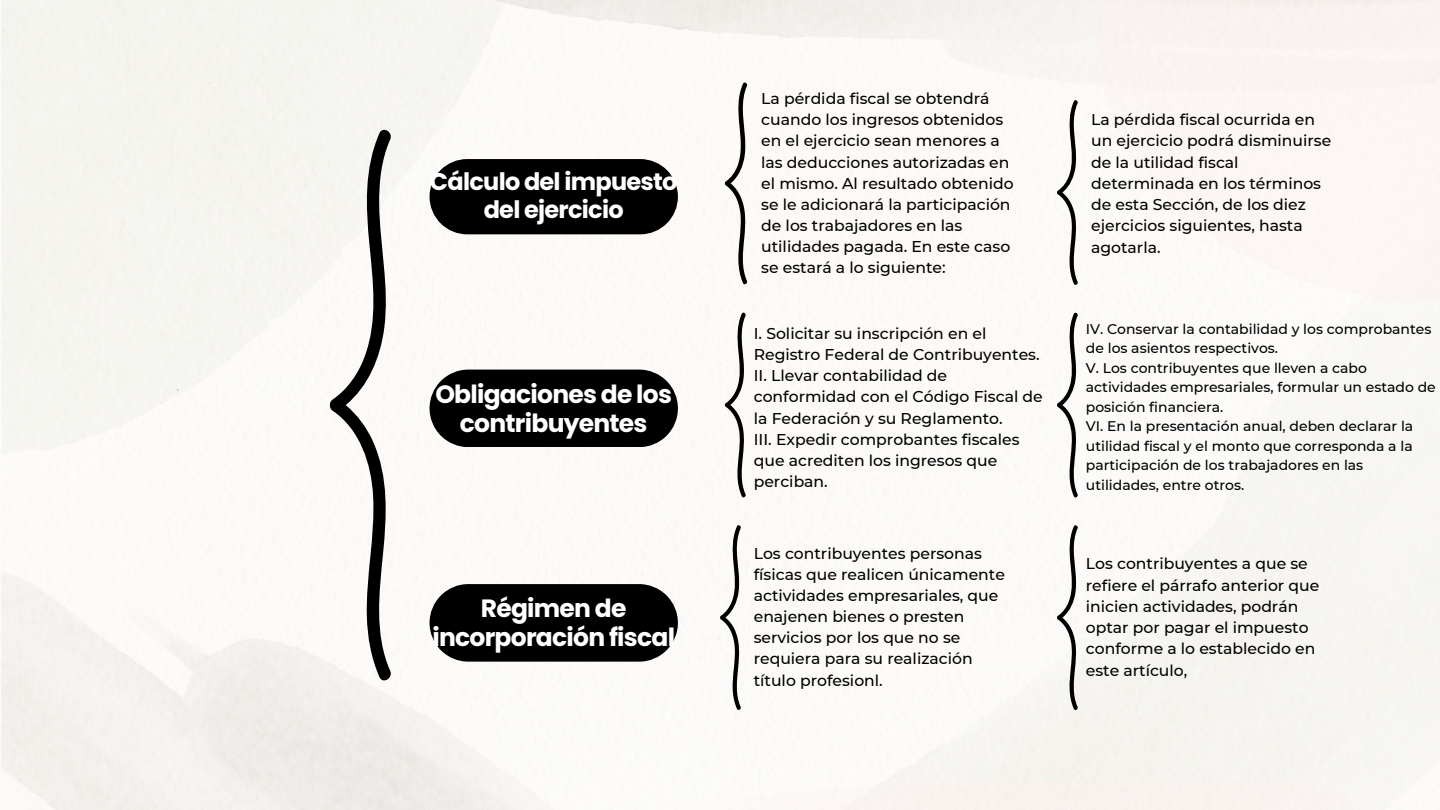
<style>
.page{position:relative;width:1440px;height:810px;background:#fff}
.page>*{position:absolute;margin:0;border:0;box-sizing:border-box;transform-origin:0 0}
.t1{font:700 25px/29.2px "Poppins";letter-spacing:-.03em;color:#fff;text-align:center}
.t2{font:700 24px/28.5px "Poppins";letter-spacing:-.03em;color:#fff;text-align:center}
.t3{font:500 15.6px/21.1px "Montserrat";color:#000}
.t4{font:500 14px/19.5px "Montserrat";color:#000}
</style>
<div class="page">
<svg style="left:430px;top:159px;width:248px;height:75px;background:#10100f"></svg>
<div style="left:430px;top:370px;width:248px;height:77px;background:#000"></div>
<svg style="left:430px;top:584px;width:248px;height:78px;background:#121111"></svg>
<svg style="left:330px;top:126px;width:63px;height:558px"></svg>
<svg style="left:725px;top:81px;width:23px;height:205px"></svg>
<svg style="left:1057px;top:99px;width:22px;height:187px"></svg>
<svg style="left:725px;top:311px;width:22px;height:188px"></svg>
<svg style="left:1057px;top:311px;width:22px;height:188px"></svg>
<svg style="left:720px;top:524px;width:22px;height:187px"></svg>
<svg style="left:1057px;top:524px;width:22px;height:187px"></svg>
<p class="t2" style="left:430px;top:167px;width:249px">Cálculo del impuesto del ejercicio</p>
<p class="t1" style="left:435px;top:379px;width:238px">Obligaciones de los contribuyentes</p>
<h1 class="t1" style="left:432px;top:594px;width:244px">Régimen de incorporación fiscal</h1>
<h1 class="t3" style="left:761px;top:88px;width:254px">La pérdida fiscal se obtendrá cuando los ingresos obtenidos en el ejercicio sean menores a las deducciones autorizadas en el mismo. Al resultado obtenido se le adicionará la participación de los trabajadores en las utilidades pagada. En este caso se estará a lo siguiente:</h1>
<p class="t3" style="left:754px;top:323px;width:291px">I. Solicitar su inscripción en el<br>Registro Federal de Contribuyentes.<br>II. Llevar contabilidad de conformidad con el Código Fiscal de la Federación y su Reglamento.<br>III. Expedir comprobantes fiscales que acrediten los ingresos que perciban.</p>
<h2 class="t3" style="left:754px;top:543px;width:253px">Los contribuyentes personas físicas que realicen únicamente actividades empresariales, que enajenen bienes o presten servicios por los que no se requiera para su realización título profesionl.</h2>
<h1 class="t3" style="left:1091px;top:109px;width:242px">La pérdida fiscal ocurrida en un ejercicio podrá disminuirse de la utilidad fiscal determinada en los términos de esta Sección, de los diez ejercicios siguientes, hasta agotarla.</h1>
<p class="t4" style="left:1086px;top:319px;width:347px">IV. Conservar la contabilidad y los comprobantes de los asientos respectivos.</p>
<h2 class="t4" style="left:1086px;top:358px;width:351px">V. Los contribuyentes que lleven a cabo actividades empresariales, formular un estado de posición financiera.</h2>
<p class="t4" style="left:1086px;top:417px;width:329px">VI. En la presentación anual, deben declarar la utilidad fiscal y el monto que corresponda a la participación de los trabajadores en las utilidades, entre otros.</p>
<h2 class="t3" style="left:1086px;top:553px;width:235px">Los contribuyentes a que se refiere el párrafo anterior que inicien actividades, podrán optar por pagar el impuesto conforme a lo establecido en este artículo,</h2>
</div>
